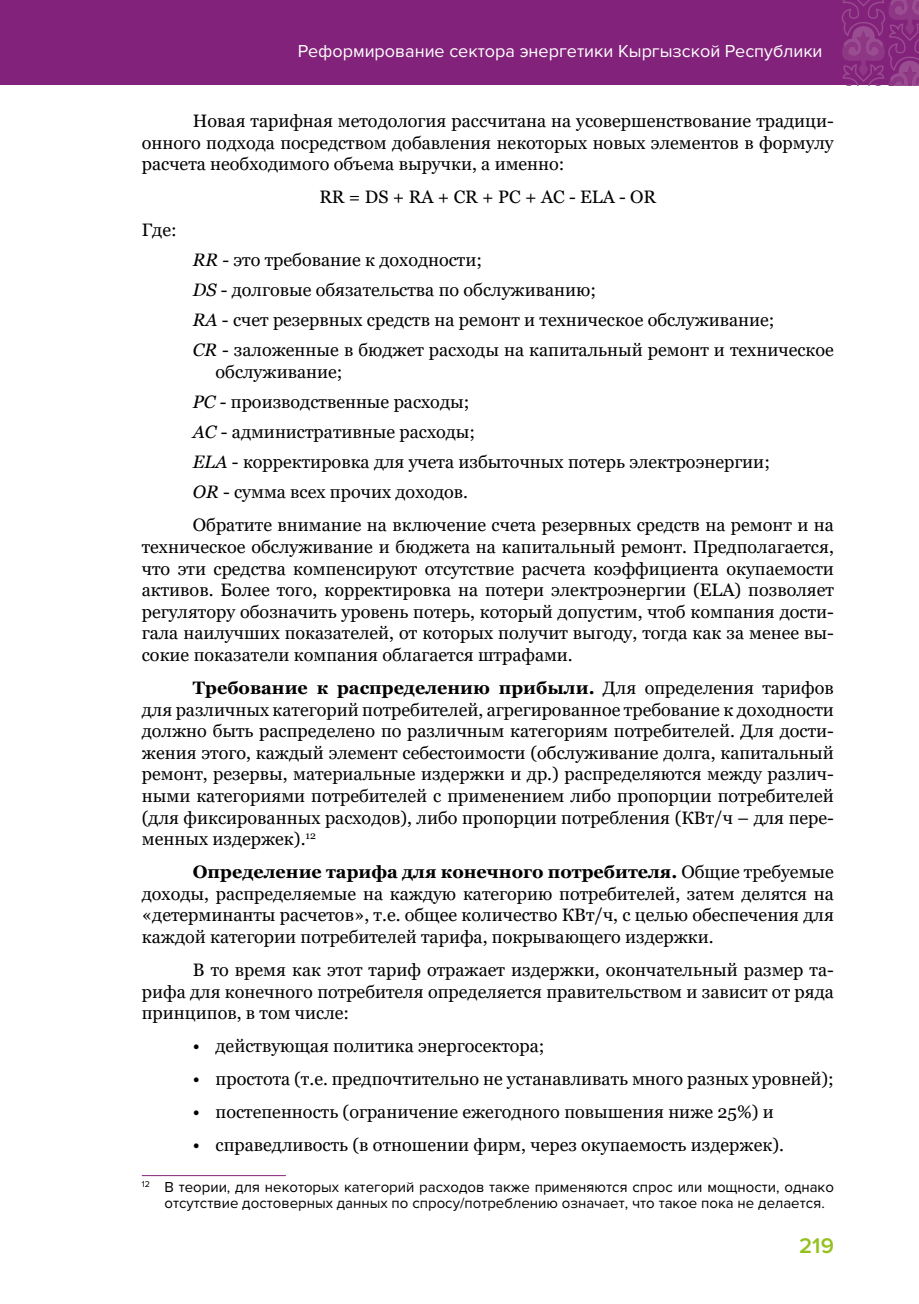
<style>
.page{position:relative;width:919px;height:1304px;background:#fff}
.page>*{position:absolute;margin:0;border:0;box-sizing:border-box;transform-origin:0 0}
.t1{font:600 22px "Proxima Nova";color:#95c11f}
.t2{font:18px/21.6px "Georgia";color:#000;text-align:justify}
.t3{font:18px "Proxima Nova";color:#fff}
.t4{font:15px/16px "Proxima Nova";color:#000}
.s1{font-style:italic}
.s2{font-weight:700}
</style>
<div class="page">
<div style="left:0;top:0;width:918px;height:85px;background:#83227a"></div>
<svg style="left:842px;top:0;width:76px;height:85px"></svg>
<hr style="left:142px;top:1175px;width:144px;height:1px;background:#83227a">
<p class="t3" style="left:297px;top:40px;width:526px">Реформирование сектора энергетики Кыргызской Республики</p>
<p class="t2" style="left:142px;top:110px;width:693px;text-indent:51px">Новая тарифная методология рассчитана на усовершенствование традици&shy;онного подхода посредством добавления некоторых новых элементов в формулу расчета необходимого объема выручки, а именно:</p>
<p class="t2" style="left:319px;top:187px;width:338px">RR=DS+RA+CR+PC+AC-ELA-OR</p>
<p class="t2" style="left:142px;top:219px;width:36px">Где:</p>
<p class="t2" style="left:193px;top:245px;width:642px;line-height:30px;text-align:left"><span class="s1">RR</span> - это требование к доходности;<br><span class="s1">DS</span> - долговые обязательства по обслуживанию;<br><span class="s1">RA</span> - счет резервных средств на ремонт и техническое обслуживание;<br><span class="s1">CR</span> - заложенные в бюджет расходы на капитальный ремонт и техническое</p>
<p class="t2" style="left:193px;top:357px;width:578px;line-height:30px;text-align:left;text-indent:23px">обслуживание;<br><span class="s1">PC</span> - производственные расходы;<br><span class="s1">AC</span> - административные расходы;<br><span class="s1">ELA</span> - корректировка для учета избыточных потерь электроэнергии; <span class="s1">OR</span> - сумма всех прочих доходов.</p>
<p class="t2" style="left:142px;top:515px;width:693px;text-indent:51px">Обратите внимание на включение счета резервных средств на ремонт и на техническое обслуживание и бюджета на капитальный ремонт. Предполагается, что эти средства компенсируют отсутствие расчета коэффициента окупаемости активов. Более того, корректировка на потери электроэнергии (ELA) позволяет регулятору обозначить уровень потерь, который допустим, чтоб компания дости&shy;гала наилучших показателей, от которых получит выгоду, тогда как за менее вы&shy;сокие показатели компания облагается штрафами.</p>
<p class="t2" style="left:142px;top:677px;width:693px;text-indent:51px"><span class="s2">Требование к распределению прибыли.</span> Для определения тарифов для различных категорий потребителей, агрегированное требование к доходности должно быть распределено по различным категориям потребителей. Для дости&shy;жения этого, каждый элемент себестоимости (обслуживание долга, капитальный ремонт, резервы, материальные издержки и др.) распределяются между различ&shy;ными категориями потребителей с применением либо пропорции потребителей (для фиксированных расходов), либо пропорции потребления (КВт/ч – для пере&shy;менных издержек).<sup>12</sup></p>
<p class="t2" style="left:142px;top:862px;width:693px;text-indent:51px"><span class="s2">Определение тарифа для конечного потребителя.</span> Общие требуемые доходы, распределяемые на каждую категорию потребителей, затем делятся на «детерминанты расчетов», т.е. общее количество КВт/ч, с целью обеспечения для каждой категории потребителей тарифа, покрывающего издержки.</p>
<p class="t2" style="left:142px;top:959px;width:693px;text-indent:51px">В то время как этот тариф отражает издержки, окончательный размер та&shy;рифа для конечного потребителя определяется правительством и зависит от ряда принципов, в том числе:</p>
<p class="t2" style="left:193px;top:1035px;width:353px">• действующая политика энергосектора;</p>
<p class="t2" style="left:193px;top:1068px;width:642px">• простота (т.е. предпочтительно не устанавливать много разных уровней);</p>
<p class="t2" style="left:193px;top:1101px;width:582px">• постепенность (ограничение ежегодного повышения ниже 25%) и</p>
<p class="t2" style="left:193px;top:1134px;width:592px">• справедливость (в отношении фирм, через окупаемость издержек).</p>
<p class="t4" style="left:164px;top:1179px;width:671px;text-indent:-23px"><sup>12</sup> В теории, для некоторых категорий расходов также применяются спрос или мощности, однако отсутствие достоверных данных по спросу/потреблению означает, что такое пока не делается.</p>
<p class="t1" style="left:799px;top:1233px;width:36px">219</p>
</div>
